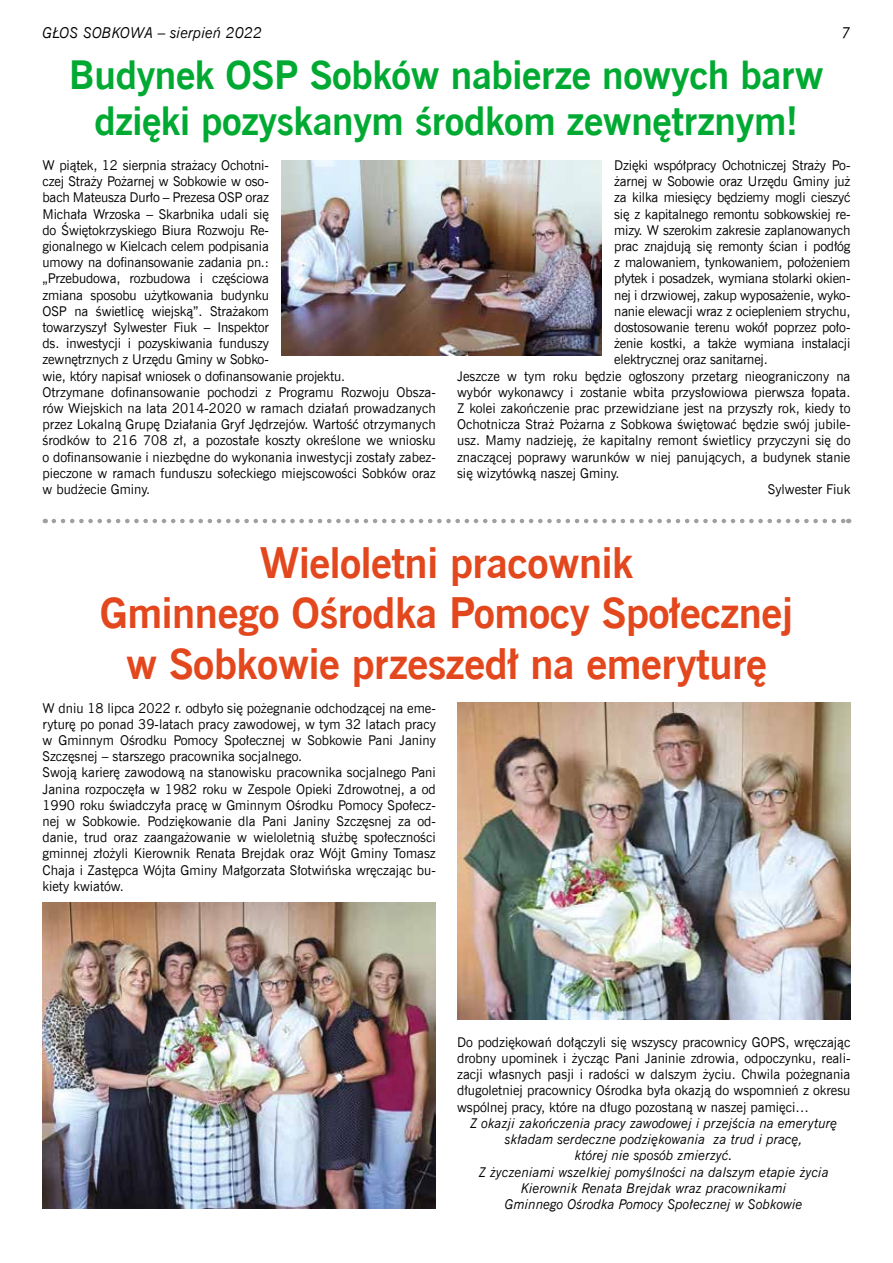
<style>
.page{position:relative;width:893px;height:1263px;background:#fff}
.page>*{position:absolute;margin:0;border:0;box-sizing:border-box;transform-origin:0 0}
.t1{font:700 42px/50.4px "News Goth EU";letter-spacing:-.01em;color:#e3471d;text-align:center}
.t2{font:700 39px/46.8px "News Goth EU";letter-spacing:-.01em;color:#00aa32;text-align:center}
.t3{font:italic 15px "News Goth EU";color:#000}
.t4{font:13.5px/16.2px "News Goth EU";color:#000}
.t5{font:italic 13.5px/16.2px "News Goth EU";color:#000;text-align:center}
</style>
<div class="page">
<img style="left:43px;top:903px;width:393px;height:306px">
<img style="left:457px;top:703px;width:393px;height:317px">
<img style="left:282px;top:160px;width:319px;height:195px">
<svg style="left:54px;top:519px;width:795px;height:4px"></svg>
<p class="t3" style="left:43px;top:24px;width:221px">GŁOS SOBKOWA – sierpień 2022</p>
<p class="t3" style="left:841px;top:24px;width:11px">7</p>
<h2 class="t2" style="left:69px;top:53px;width:756px">Budynek OSP Sobków nabierze nowych barw dzięki pozyskanym środkom zewnętrznym!</h2>
<p class="t4" style="left:614px;top:157px;width:238px">Dzięki współpracy Ochotniczej Straży Po-</p>
<p class="t4" style="left:614px;top:174px;width:238px">żarnej w Sobowie oraz Urzędu Gminy już</p>
<p class="t4" style="left:614px;top:190px;width:238px">za kilka miesięcy będziemy mogli cieszyć</p>
<p class="t4" style="left:614px;top:206px;width:238px">się z kapitalnego remontu sobkowskiej re-</p>
<p class="t4" style="left:614px;top:222px;width:238px">mizy. W szerokim zakresie zaplanowanych</p>
<p class="t4" style="left:614px;top:238px;width:238px">prac znajdują się remonty ścian i podłóg</p>
<p class="t4" style="left:614px;top:255px;width:238px">z malowaniem, tynkowaniem, położeniem</p>
<p class="t4" style="left:614px;top:271px;width:238px">płytek i posadzek, wymiana stolarki okien-</p>
<p class="t4" style="left:614px;top:287px;width:238px">nej i drzwiowej, zakup wyposażenie, wyko-</p>
<p class="t4" style="left:614px;top:303px;width:238px">nanie elewacji wraz z ociepleniem strychu,</p>
<p class="t4" style="left:614px;top:319px;width:238px">dostosowanie terenu wokół poprzez poło-</p>
<p class="t4" style="left:614px;top:336px;width:238px">żenie kostki, a także wymiana instalacji</p>
<p class="t4" style="left:614px;top:352px;width:155px">elektrycznej oraz sanitarnej.</p>
<p class="t4" style="left:457px;top:368px;width:395px">Jeszcze w tym roku będzie ogłoszony przetarg nieograniczony na</p>
<p class="t4" style="left:457px;top:384px;width:395px">wybór wykonawcy i zostanie wbita przysłowiowa pierwsza łopata.</p>
<p class="t4" style="left:457px;top:400px;width:395px">Z kolei zakończenie prac przewidziane jest na przyszły rok, kiedy to</p>
<p class="t4" style="left:457px;top:417px;width:395px">Ochotnicza Straż Pożarna z Sobkowa świętować będzie swój jubile-</p>
<p class="t4" style="left:457px;top:433px;width:395px">usz. Mamy nadzieję, że kapitalny remont świetlicy przyczyni się do</p>
<p class="t4" style="left:457px;top:449px;width:395px">znaczącej poprawy warunków w niej panujących, a budynek stanie</p>
<p class="t4" style="left:457px;top:465px;width:164px">się wizytówką naszej Gminy.</p>
<p class="t4" style="left:768px;top:481px;width:84px">Sylwester Fiuk</p>
<p class="t4" style="left:43px;top:157px;width:395px">W piątek, 12 sierpnia strażacy Ochotni-<br>czej Straży Pożarnej w Sobkowie w oso-<br>bach Mateusza Durło – Prezesa OSP oraz<br>Michała Wrzoska – Skarbnika udali się<br>do Świętokrzyskiego Biura Rozwoju Re-<br>gionalnego w Kielcach celem podpisania<br>umowy na dofinansowanie zadania pn.:<br>„Przebudowa, rozbudowa i częściowa<br>zmiana sposobu użytkowania budynku<br>OSP na świetlicę wiejską”. Strażakom<br>towarzyszył Sylwester Fiuk – Inspektor<br>ds. inwestycji i pozyskiwania funduszy<br>zewnętrznych z Urzędu Gminy w Sobko-<br>wie, który napisał wniosek o dofinansowanie projektu.<br>Otrzymane dofinansowanie pochodzi z Programu Rozwoju Obsza&shy;rów Wiejskich na lata 2014-2020 w ramach działań prowadzanych przez Lokalną Grupę Działania Gryf Jędrzejów. Wartość otrzymanych środków to 216 708 zł, a pozostałe koszty określone we wniosku o dofinansowanie i niezbędne do wykonania inwestycji zostały zabez&shy;pieczone w ramach funduszu sołeckiego miejscowości Sobków oraz w budżecie Gminy.</p>
<h1 class="t1" style="left:100px;top:539px;width:695px">Wieloletni pracownik<br>Gminnego Ośrodka Pomocy Społecznej w Sobkowie przeszedł na emeryturę</h1>
<p class="t4" style="left:43px;top:700px;width:395px">W dniu 18 lipca 2022 r. odbyło się pożegnanie odchodzącej na eme&shy;ryturę po ponad 39-latach pracy zawodowej, w tym 32 latach pracy w Gminnym Ośrodku Pomocy Społecznej w Sobkowie Pani Janiny Szczęsnej – starszego pracownika socjalnego.<br>Swoją karierę zawodową na stanowisku pracownika socjalnego Pani Janina rozpoczęła w 1982 roku w Zespole Opieki Zdrowotnej, a od 1990 roku świadczyła pracę w Gminnym Ośrodku Pomocy Społecz&shy;nej w Sobkowie. Podziękowanie dla Pani Janiny Szczęsnej za od&shy;danie, trud oraz zaangażowanie w wieloletnią służbę społeczności gminnej złożyli Kierownik Renata Brejdak oraz Wójt Gminy Tomasz Chaja i Zastępca Wójta Gminy Małgorzata Słotwińska wręczając bu&shy;kiety kwiatów.</p>
<p class="t4" style="left:457px;top:1034px;width:395px;text-align:justify">Do podziękowań dołączyli się wszyscy pracownicy GOPS, wręczając drobny upominek i życząc Pani Janinie zdrowia, odpoczynku, reali&shy;zacji własnych pasji i radości w dalszym życiu. Chwila pożegnania długoletniej pracownicy Ośrodka była okazją do wspomnień z okresu wspólnej pracy, które na długo pozostaną w naszej pamięci…</p>
<p class="t5" style="left:470px;top:1115px;width:369px">Z okazji zakończenia pracy zawodowej i przejścia na emeryturę składam serdeczne podziękowania za trud i pracę,<br>której nie sposób zmierzyć.<br>Z życzeniami wszelkiej pomyślności na dalszym etapie życia Kierownik Renata Brejdak wraz pracownikami<br>Gminnego Ośrodka Pomocy Społecznej w Sobkowie</p>
</div>
